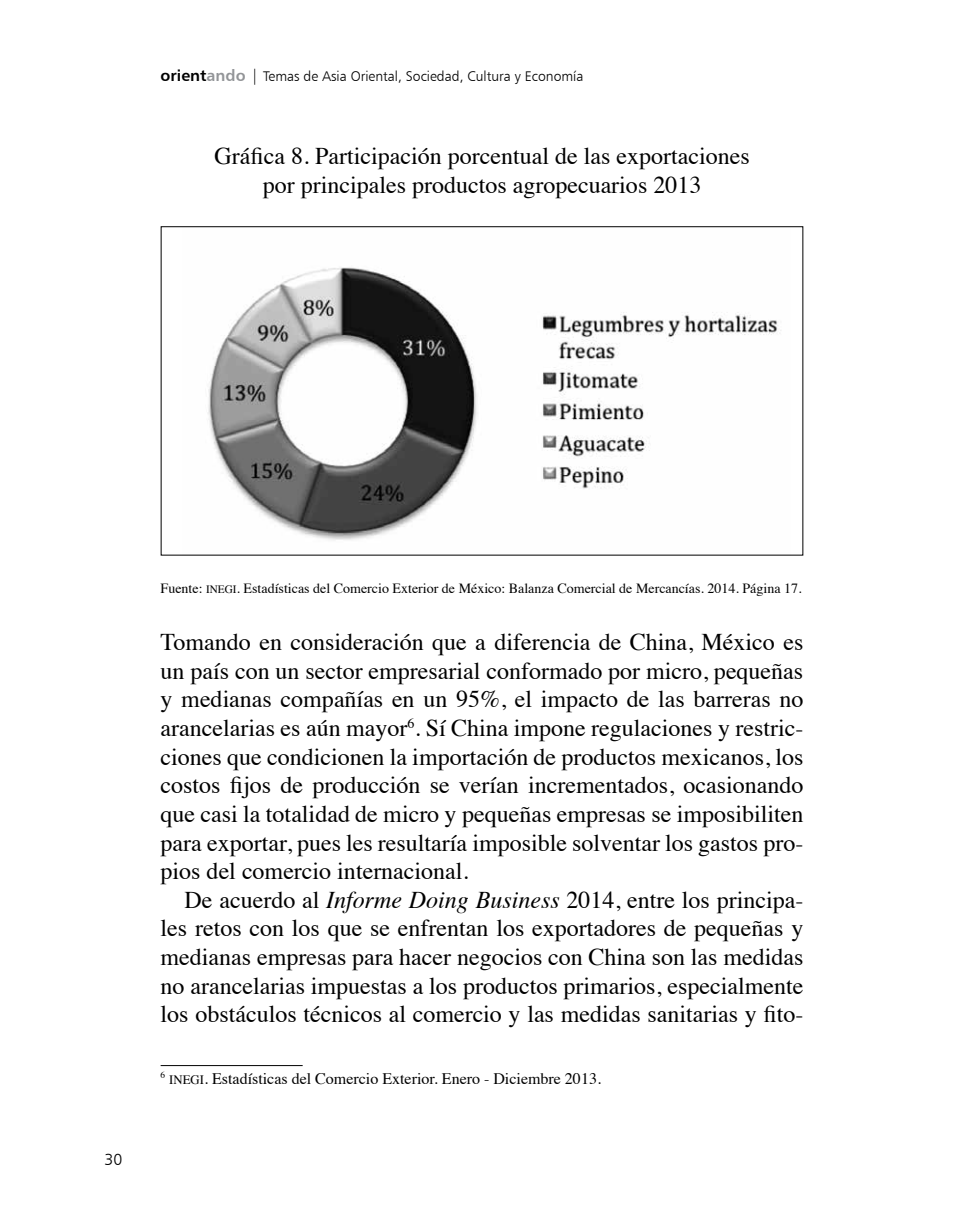
<style>
.page{position:relative;width:964px;height:1219px;background:#fff}
.page>*{position:absolute;margin:0;border:0;box-sizing:border-box;transform-origin:0 0}
.t1{font:24px/28.6px "Times";color:#000;text-align:justify}
.t2{font:16px "Times";color:#000}
.t3{font:16px "Humanist 777 BT Light B";color:#000}
.t4{font:14px "Times";color:#000}
.t5{font:14px "Humanist 777 BT Light B";color:#000}
.s1{font-family:"Humanist 777 BT Bold B";font-size:16px}
.s2{font-family:"Humanist 777 BT Bold B";font-size:16px;color:#939598}
.s3{font-size:16px}
.s4{font-family:"Times Roman SC800";font-size:11.2px}
.s5{font-style:italic}
.s6{font-family:"Times Roman SC800";font-size:12.8px}
.s7{font-family:"Times Roman SC800"}
</style>
<div class="page">
<img style="left:208px;top:267px;width:573px;height:273px">
<hr style="left:161px;top:1065px;width:142px;height:1px;background:#000">
<p class="t5" style="left:161px;top:68px;width:424px"><span class="s1">orient</span><span class="s2">ando</span> <span class="s3">|</span> Temas de Asia Oriental, Sociedad, Cultura y Economía</p>
<p class="t1" style="left:214px;top:140px;width:537px;text-align:center">Gráfica 8. Participación porcentual de las exportaciones por principales productos agropecuarios 2013</p>
<p class="t3" style="left:104px;top:1150px;width:19px">30</p>
<p class="t4" style="left:161px;top:575px;width:642px">Fuente: <span class="s4">INEGI</span>. Estadísticas del Comercio Exterior de México: Balanza Comercial de Mercancías. 2014. Página 17.</p>
<p class="t1" style="left:161px;top:626px;width:644px">Tomando en consideración que a diferencia de China, México es un país con un sector empresarial conformado por micro, pequeñas y medianas compañías en un 95%, el impacto de las barreras no arancelarias es aún mayor<sup>6</sup>. Sí China impone regulaciones y restric&shy;ciones que condicionen la importación de productos mexicanos, los costos fijos de producción se verían incrementados, ocasionando que casi la totalidad de micro y pequeñas empresas se imposibiliten para exportar, pues les resultaría imposible solventar los gastos pro&shy;pios del comercio internacional.</p>
<p class="t1" style="left:161px;top:883px;width:644px;text-indent:24px">De acuerdo al <span class="s5">Informe Doing Business</span> 2014, entre los principa&shy;les retos con los que se enfrentan los exportadores de pequeñas y medianas empresas para hacer negocios con China son las medidas no arancelarias impuestas a los productos primarios, especialmente los obstáculos técnicos al comercio y las medidas sanitarias y fito-</p>
<p class="t2" style="left:161px;top:1063px;width:442px"><sup>6</sup> <span class="s6">INEGI</span><span class="s7">.</span> Estadísticas del Comercio Exterior. Enero - Diciembre 2013.</p>
</div>
